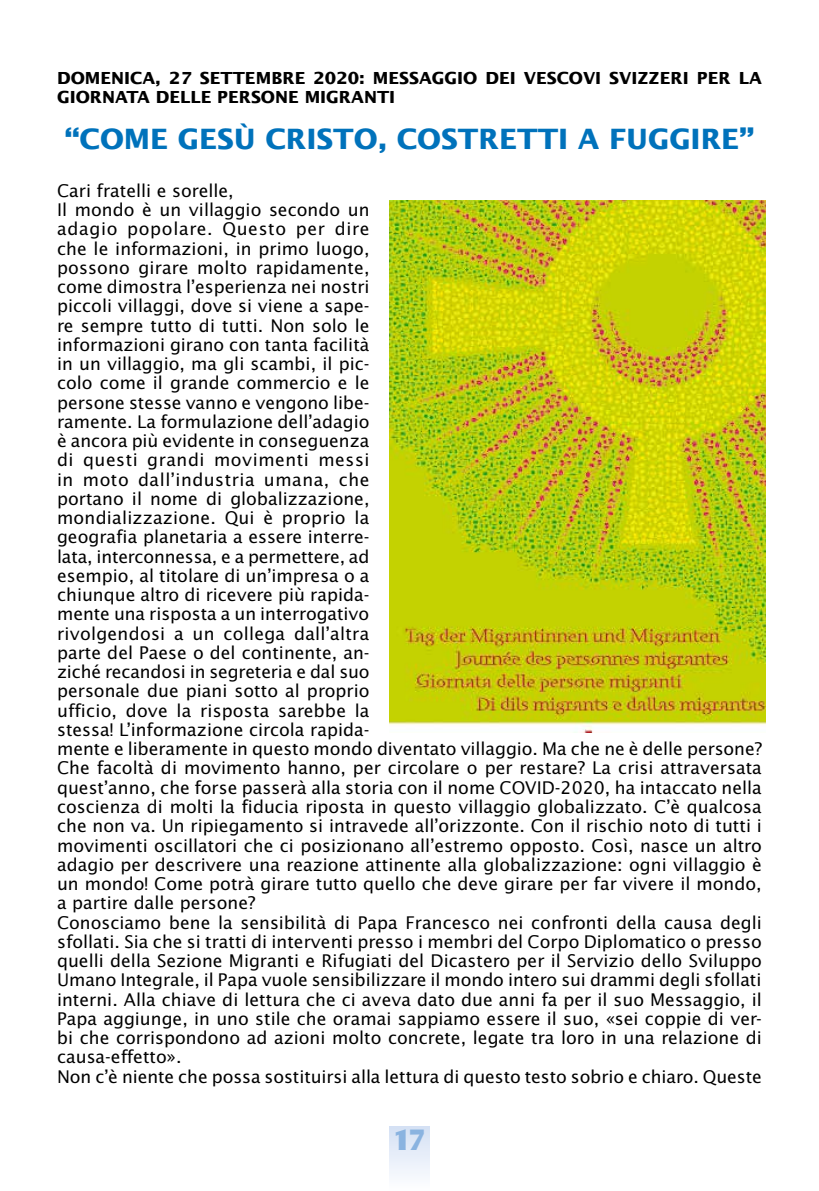
<style>
.page{position:relative;width:819px;height:1191px;background:#fff}
.page>*{position:absolute;margin:0;border:0;box-sizing:border-box;transform-origin:0 0}
.t1{font:900 30.62px "Castle TOT";color:#8ab3e0}
.t2{font:700 28px "Lucida Sans";color:#0072bb}
.t3{font:17.5px/19.2px "Lucida Sans";color:#000}
.t4{font:700 16.62px/18.4px "Lucida Sans";color:#000}
</style>
<div class="page">
<div style="left:389px;top:1126px;width:40px;height:65px;background:linear-gradient(to bottom,#d4e0f4,#feffff)"></div>
<img style="left:389px;top:201px;width:376px;height:531px">
<p class="t4" style="left:57px;top:70px;width:706px">DOMENICA, 27 SETTEMBRE 2020: MESSAGGIO DEI VESCOVI SVIZZERI PER LA<br>GIORNATA DELLE PERSONE MIGRANTI</p>
<h2 class="t2" style="left:65px;top:123px;width:690px">“COME GESÙ CRISTO, COSTRETTI A FUGGIRE”</h2>
<p class="t3" style="left:57px;top:181px;width:706px">Cari fratelli e sorelle,<br>Il mondo è un villaggio secondo un<br>adagio popolare. Questo per dire<br>che le informazioni, in primo luogo,<br>possono girare molto rapidamente,<br>come dimostra l’esperienza nei nostri<br>piccoli villaggi, dove si viene a sape-<br>re sempre tutto di tutti. Non solo le<br>informazioni girano con tanta facilità<br>in un villaggio, ma gli scambi, il pic-<br>colo come il grande commercio e le<br>persone stesse vanno e vengono libe-<br>ramente. La formulazione dell’adagio<br>è ancora più evidente in conseguenza<br>di questi grandi movimenti messi<br>in moto dall’industria umana, che<br>portano il nome di globalizzazione,<br>mondializzazione. Qui è proprio la<br>geografia planetaria a essere interre-<br>lata, interconnessa, e a permettere, ad<br>esempio, al titolare di un’impresa o a<br>chiunque altro di ricevere più rapida-<br>mente una risposta a un interrogativo<br>rivolgendosi a un collega dall’altra<br>parte del Paese o del continente, an-<br>ziché recandosi in segreteria e dal suo<br>personale due piani sotto al proprio<br>ufficio, dove la risposta sarebbe la<br>stessa! L’informazione circola rapida-<br>mente e liberamente in questo mondo diventato villaggio. Ma che ne è delle persone?<br>Che facoltà di movimento hanno, per circolare o per restare? La crisi attraversata quest’anno, che forse passerà alla storia con il nome COVID-2020, ha intaccato nella coscienza di molti la fiducia riposta in questo villaggio globalizzato. C’è qualcosa che non va. Un ripiegamento si intravede all’orizzonte. Con il rischio noto di tutti i movimenti oscillatori che ci posizionano all’estremo opposto. Così, nasce un altro adagio per descrivere una reazione attinente alla globalizzazione: ogni villaggio è un mondo! Come potrà girare tutto quello che deve girare per far vivere il mondo, a partire dalle persone?<br>Conosciamo bene la sensibilità di Papa Francesco nei confronti della causa degli sfollati. Sia che si tratti di interventi presso i membri del Corpo Diplomatico o presso quelli della Sezione Migranti e Rifugiati del Dicastero per il Servizio dello Sviluppo Umano Integrale, il Papa vuole sensibilizzare il mondo intero sui drammi degli sfollati interni. Alla chiave di lettura che ci aveva dato due anni fa per il suo Messaggio, il Papa aggiunge, in uno stile che oramai sappiamo essere il suo, «sei coppie di ver&shy;bi che corrispondono ad azioni molto concrete, legate tra loro in una relazione di causa-effetto».<br>Non c’è niente che possa sostituirsi alla lettura di questo testo sobrio e chiaro. Queste</p>
<h1 class="t1" style="left:393px;top:1121px;width:35px">17</h1>
</div>
